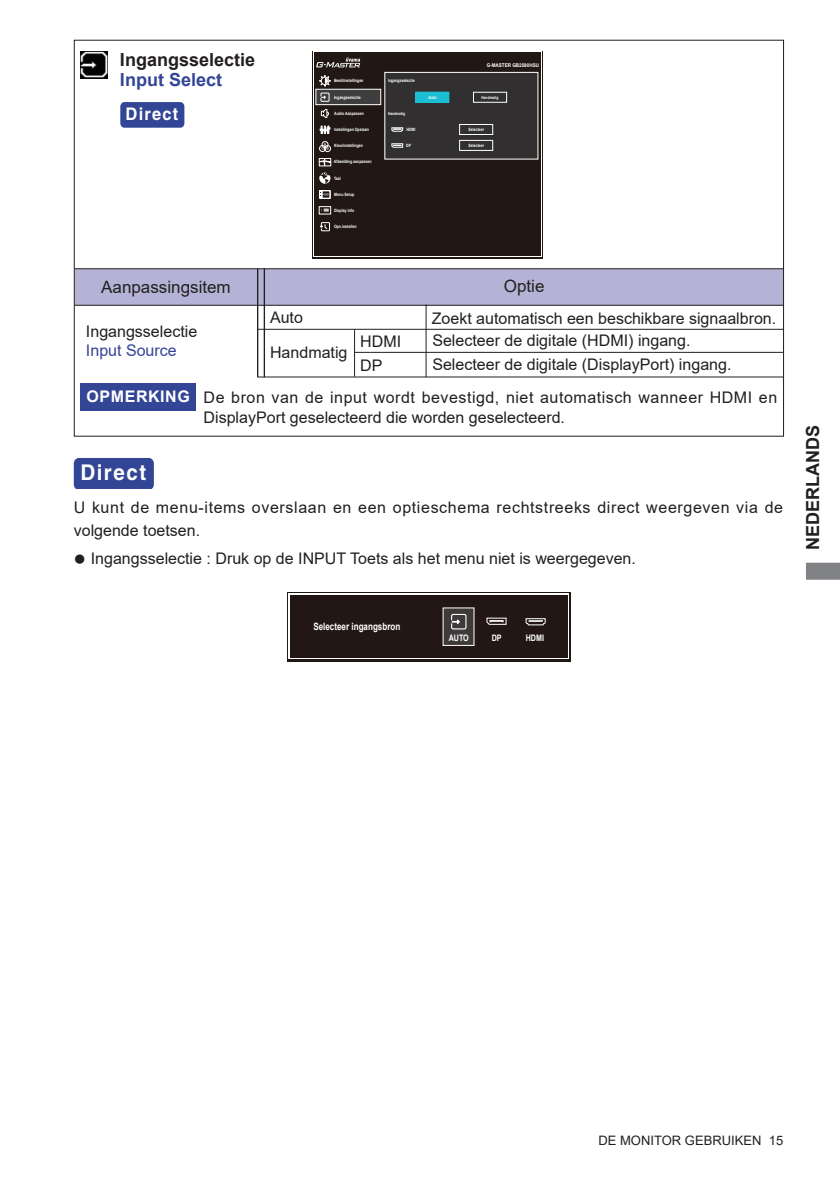
<style>
.page{position:relative;width:840px;height:1191px;background:#fff}
.page>*{position:absolute;margin:0;border:0;box-sizing:border-box;transform-origin:0 0}
.t1{font:700 21.6px "Helvetica";letter-spacing:.075em;color:#fff;scale:.95 1}
.t2{font:700 18px "Arial";color:#231f20}
.t3{font:700 18px "Arial";color:#334595}
.t4{font:700 17.4px "Helvetica";letter-spacing:.075em;color:#fff;scale:.95 1}
.t5{font:17px "Arial";color:#231f20}
.t6{font:16px "Arial";color:#231f20}
.t7{font:16px/19.8px "Arial";letter-spacing:.035em;color:#231f20}
.t8{font:16px/22.6px "Arial";letter-spacing:.04em;color:#231f20}
.t9{font:16px "Arial";color:#334595}
.t10{font:700 16px "Arial";letter-spacing:.035em;color:#fff}
.t11{font:13px "Arial";color:#231f20}
.t12{font:700 10px "Arial";color:#fff;scale:.8 1}
.t13{font:700 9px "Arial";color:#fff;scale:.8 1}
.t14{font:700 5px "Arial";color:#fff;scale:.9 1}
.t15{font:700 4.4px "Arial";color:#fff;scale:.8 1}
.t16{font:700 4.2px "Arial";color:#fff;scale:.8 1}
</style>
<div class="page">
<svg style="left:806px;top:562px;width:33px;height:18px"></svg>
<div style="left:121px;top:103px;width:62px;height:24px;background:#334595;border-radius:3px"></div>
<div style="left:120px;top:102px;width:64px;height:26px;border:2px solid #334595;border-radius:3px"></div>
<img style="left:80px;top:52px;width:28px;height:26px">
<div style="left:74px;top:269px;width:709px;height:36px;background:#b4b3d5;border:2px solid #b4b3d5"></div>
<hr style="left:74px;top:268px;width:709px;height:1px;background:#231f20">
<hr style="left:257px;top:268px;width:1px;height:109px;background:#231f20">
<hr style="left:263px;top:268px;width:2px;height:109px;background:#231f20">
<hr style="left:74px;top:305px;width:709px;height:1px;background:#231f20">
<hr style="left:354px;top:329px;width:1px;height:47px;background:#231f20">
<hr style="left:354px;top:352px;width:428px;height:1px;background:#231f20">
<hr style="left:257px;top:376px;width:526px;height:1px;background:#231f20">
<hr style="left:257px;top:329px;width:526px;height:1px;background:#231f20">
<hr style="left:425px;top:304px;width:1px;height:73px;background:#231f20">
<div style="left:74px;top:458px;width:80px;height:30px;background:#334595"></div>
<div style="left:81px;top:383px;width:115px;height:27px;background:#334595"></div>
<svg style="left:287px;top:592px;width:283px;height:69px"></svg>
<div style="left:288px;top:593px;width:280px;height:66px;background:linear-gradient(to right,#221714,#221714)"></div>
<div style="left:289px;top:595px;width:278px;height:62px;background:#221714"></div>
<div style="left:443px;top:608px;width:30px;height:37px;background:#3e3a39"></div>
<div style="left:451px;top:614px;width:15px;height:15px;border:1px solid #fff;border-radius:2px"></div>
<svg style="left:452px;top:619px;width:7px;height:5px"></svg>
<svg style="left:486px;top:617px;width:20px;height:8px"></svg>
<div style="left:489px;top:620px;width:14px;height:3px;border:1px solid #fff"></div>
<svg style="left:525px;top:618px;width:20px;height:8px"></svg>
<div style="left:313px;top:53px;width:227px;height:203px;background:#211814"></div>
<div style="left:316px;top:89px;width:64px;height:16px;background:#3e3e3f"></div>
<div style="left:315px;top:89px;width:66px;height:16px;border:1px solid #fff"></div>
<div style="left:384px;top:72px;width:153px;height:87px;background:#312f30"></div>
<div style="left:384px;top:72px;width:154px;height:87px;border:1px solid #fff"></div>
<svg style="left:319px;top:75px;width:11px;height:11px"></svg>
<div style="left:319px;top:158px;width:12px;height:8px;border:1px solid #fff"></div>
<svg style="left:319px;top:159px;width:12px;height:7px"></svg>
<div style="left:322px;top:141px;width:6px;height:7px;border:1px solid #fff;border-radius:50%"></div>
<div style="left:319px;top:145px;width:6px;height:7px;border:1px solid #fff;border-radius:50%"></div>
<div style="left:324px;top:145px;width:6px;height:7px;border:1px solid #fff;border-radius:50%"></div>
<svg style="left:321px;top:143px;width:7px;height:7px"></svg>
<svg style="left:319px;top:173px;width:11px;height:11px"></svg>
<div style="left:321px;top:222px;width:8px;height:9px;border:1px solid #fff"></div>
<svg style="left:320px;top:224px;width:7px;height:5px"></svg>
<div style="left:320px;top:93px;width:9px;height:9px;border:1px solid #fff"></div>
<svg style="left:320px;top:109px;width:9px;height:9px"></svg>
<div style="left:319px;top:190px;width:11px;height:9px;border:1px solid #fff"></div>
<svg style="left:320px;top:190px;width:8px;height:8px"></svg>
<div style="left:319px;top:206px;width:12px;height:8px;border:1px solid #fff"></div>
<svg style="left:321px;top:209px;width:7px;height:3px"></svg>
<svg style="left:320px;top:126px;width:10px;height:7px"></svg>
<svg style="left:316px;top:57px;width:44px;height:10px"></svg>
<div style="left:459px;top:140px;width:33px;height:11px;border:1px solid #fff"></div>
<svg style="left:391px;top:127px;width:12px;height:5px"></svg>
<svg style="left:391px;top:143px;width:12px;height:5px"></svg>
<div style="left:415px;top:92px;width:33px;height:10px;background:#1cbed2"></div>
<div style="left:473px;top:92px;width:33px;height:11px;border:1px solid #fff"></div>
<div style="left:459px;top:124px;width:33px;height:11px;border:1px solid #fff"></div>
<p class="t2" style="left:120px;top:47px;width:137px">Ingangsselectie</p>
<p class="t3" style="left:120px;top:67px;width:104px">Input Select</p>
<p class="t4" style="left:125px;top:103px;width:57px">Direct</p>
<p class="t15" style="left:334px;top:78px;width:38px">Beeldinstellingen</p>
<p class="t15" style="left:334px;top:94px;width:35px">Ingangsselectie</p>
<p class="t15" style="left:334px;top:110px;width:39px">Audio Aanpassen</p>
<p class="t15" style="left:334px;top:126px;width:45px">Instellingen Opslaan</p>
<p class="t15" style="left:334px;top:143px;width:38px">Kleurinstellingen</p>
<p class="t15" style="left:334px;top:175px;width:10px">Taal</p>
<p class="t15" style="left:334px;top:159px;width:49px">Afbeelding aanpassen</p>
<p class="t15" style="left:334px;top:191px;width:27px">Menu Setup</p>
<p class="t15" style="left:334px;top:207px;width:27px">Display info</p>
<p class="t15" style="left:334px;top:223px;width:30px">Opn.instellen</p>
<p class="t14" style="left:486px;top:62px;width:60px">G-MASTER GB2590HSU</p>
<p class="t15" style="left:388px;top:78px;width:35px">Ingangsselectie</p>
<p class="t16" style="left:388px;top:110px;width:23px">Handmatig</p>
<p class="t15" style="left:428px;top:94px;width:12px">Auto</p>
<p class="t16" style="left:481px;top:95px;width:23px">Handmatig</p>
<p class="t15" style="left:468px;top:127px;width:21px">Selecteer</p>
<p class="t15" style="left:406px;top:126px;width:13px">HDMI</p>
<p class="t15" style="left:406px;top:142px;width:8px">DP</p>
<p class="t15" style="left:468px;top:142px;width:21px">Selecteer</p>
<p class="t5" style="left:101px;top:275px;width:131px">Aanpassingsitem</p>
<p class="t5" style="left:503px;top:275px;width:42px">Optie</p>
<p class="t6" style="left:270px;top:307px;width:34px">Auto</p>
<p class="t6" style="left:431px;top:307px;width:346px">Zoekt automatisch een beschikbare signaalbron.</p>
<p class="t6" style="left:360px;top:330px;width:42px">HDMI</p>
<p class="t6" style="left:432px;top:329px;width:259px">Selecteer de digitale (HDMI) ingang.</p>
<p class="t6" style="left:360px;top:354px;width:24px">DP</p>
<p class="t6" style="left:432px;top:353px;width:300px">Selecteer de digitale (DisplayPort) ingang.</p>
<p class="t6" style="left:86px;top:321px;width:113px">Ingangsselectie</p>
<p class="t9" style="left:86px;top:339px;width:92px">Input Source</p>
<p class="t6" style="left:270px;top:341px;width:79px">Handmatig</p>
<p class="t10" style="left:87px;top:385px;width:105px">OPMERKING</p>
<h1 class="t1" style="left:80px;top:459px;width:71px">Direct</h1>
<p class="t7" style="left:203px;top:387px;width:575px">De bron van de input wordt bevestigd, niet automatisch wanneer HDMI en<br>DisplayPort geselecteerd die worden geselecteerd.</p>
<p class="t8" style="left:74px;top:496px;width:710px">U kunt de menu-items overslaan en een optieschema rechtstreeks direct weergeven via de volgende toetsen.</p>
<p class="t6" style="left:74px;top:548px;width:563px">● Ingangsselectie : Druk op de INPUT Toets als het menu niet is weergegeven.</p>
<p class="t12" style="left:313px;top:619px;width:110px">Selecteer ingangsbron</p>
<p class="t13" style="left:448px;top:631px;width:27px">AUTO</p>
<p class="t13" style="left:491px;top:631px;width:14px">DP</p>
<p class="t13" style="left:525px;top:631px;width:24px">HDMI</p>
<p class="t2" style="left:799px;top:550px;width:126px;rotate:-90deg">NEDERLANDS</p>
<p class="t11" style="left:598px;top:1131px;width:186px">DE MONITOR GEBRUIKEN 15</p>
</div>
